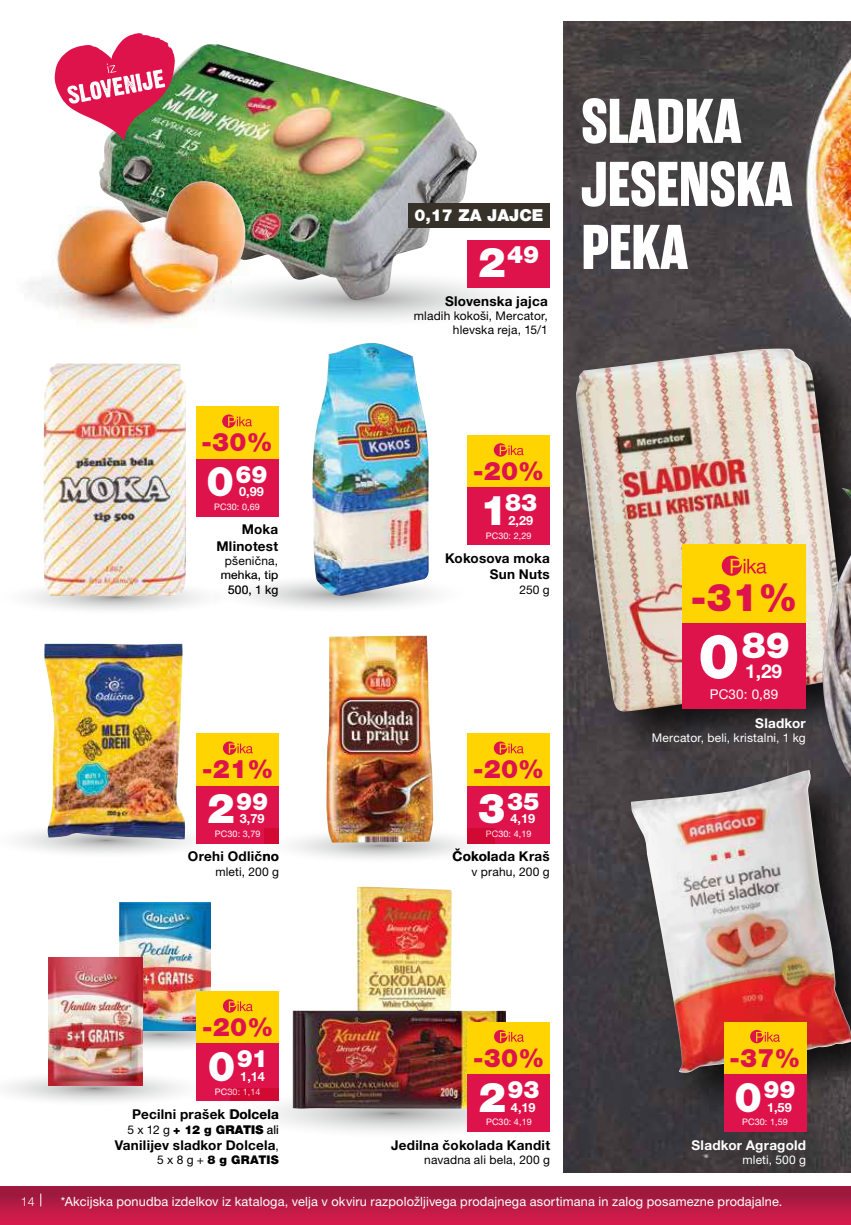
<style>
.page{position:relative;width:851px;height:1225px;background:#fff}
.page>*{position:absolute;margin:0;border:0;box-sizing:border-box;transform-origin:0 0}
.t1{font:700 63px/63px "Rama Gothic E";color:#fff}
.t2{font:900 38.25px "Helvetica Neue LT Pro";color:#df134c}
.t3{font:900 36px "Helvetica Neue LT Pro";color:#fff}
.t4{font:900 25.5px "Helvetica Neue LT Pro";letter-spacing:.01em;color:#df134c}
.t5{font:900 24px "Helvetica Neue LT Pro";letter-spacing:-.005em;color:#fff}
.t6{font:700 19.05px "Helvetica Neue LT Pro";color:#fff}
.t7{font:900 16.5px "Helvetica Neue LT Pro";color:#fff}
.t8{font:700 13.5px/16.2px "Helvetica Neue LT Pro";letter-spacing:.015em;color:#000;text-align:right}
.t9{font:700 13.5px "Helvetica Neue LT Pro";letter-spacing:.015em;color:#fff}
.t10{font:13.5px "Helvetica Neue LT Pro";letter-spacing:.01em;color:#fff}
.t11{font:12.75px "Helvetica Neue LT Pro";letter-spacing:.01em;color:#fff}
.t12{font:700 12.75px "Helvetica Neue LT Pro";color:#fff}
.t13{font:300 12.45px "Helvetica Neue LT Pro";color:#fff}
.t14{font:12px/14.4px "Helvetica Neue LT Pro";letter-spacing:.01em;color:#000;text-align:right}
.t15{font:12px "Helvetica Neue LT Pro";letter-spacing:.015em;color:#fff}
.t16{font:900 12px "Helvetica Neue LT Pro";letter-spacing:.03em;color:#000}
.t17{font:9px "Helvetica Neue LT Pro";letter-spacing:.01em;color:#fff}
.s1{font-size:41.25px}
.s2{font-weight:400}
.s3{font-weight:400;font-size:12px}
.s4{font-size:61.8px}
</style>
<div class="page">
<svg style="left:314px;top:287px;width:229px;height:33px"></svg>
<img style="left:175px;top:44px;width:302px;height:257px">
<svg style="left:20px;top:832px;width:200px;height:22px"></svg>
<img style="left:44px;top:644px;width:142px;height:195px">
<img style="left:119px;top:903px;width:91px;height:96px">
<svg style="left:8px;top:1070px;width:173px;height:32px"></svg>
<img style="left:48px;top:958px;width:94px;height:128px">
<img style="left:357px;top:886px;width:94px;height:124px">
<img style="left:564px;top:21px;width:286px;height:1151px">
<div style="left:569px;top:342px;width:281px;height:417px;background:#000;opacity:.75"></div>
<img style="left:575px;top:349px;width:273px;height:363px">
<div style="left:467px;top:240px;width:82px;height:47px;background:#df134c"></div>
<div style="left:408px;top:203px;width:141px;height:24px;background:#363129"></div>
<div style="left:467px;top:435px;width:82px;height:53px;background:#ffd400"></div>
<svg style="left:493px;top:443px;width:30px;height:14px"></svg>
<div style="left:467px;top:488px;width:82px;height:57px;background:#df134c"></div>
<div style="left:196px;top:407px;width:82px;height:52px;background:#ffd400"></div>
<svg style="left:222px;top:414px;width:30px;height:14px"></svg>
<div style="left:196px;top:459px;width:82px;height:57px;background:#df134c"></div>
<img style="left:44px;top:363px;width:142px;height:212px">
<svg style="left:29px;top:575px;width:405px;height:36px"></svg>
<img style="left:312px;top:343px;width:117px;height:253px">
<div style="left:196px;top:734px;width:83px;height:52px;background:#ffd400"></div>
<svg style="left:223px;top:741px;width:30px;height:14px"></svg>
<div style="left:196px;top:786px;width:83px;height:57px;background:#df134c"></div>
<div style="left:467px;top:734px;width:82px;height:52px;background:#ffd400"></div>
<svg style="left:493px;top:741px;width:30px;height:14px"></svg>
<div style="left:467px;top:786px;width:82px;height:57px;background:#df134c"></div>
<svg style="left:265px;top:828px;width:229px;height:31px"></svg>
<img style="left:326px;top:635px;width:107px;height:207px">
<div style="left:196px;top:991px;width:83px;height:53px;background:#ffd400"></div>
<img style="left:48px;top:999px;width:227px;height:52px">
<div style="left:196px;top:1044px;width:83px;height:57px;background:#df134c"></div>
<svg style="left:231px;top:1088px;width:319px;height:44px"></svg>
<img style="left:292px;top:1010px;width:214px;height:99px">
<div style="left:467px;top:1022px;width:83px;height:52px;background:#ffd400"></div>
<svg style="left:494px;top:1030px;width:29px;height:13px"></svg>
<div style="left:467px;top:1074px;width:83px;height:57px;background:#df134c"></div>
<div style="left:822px;top:417px;width:28px;height:548px;background:#000;opacity:.75"></div>
<img style="left:822px;top:488px;width:28px;height:277px">
<div style="left:625px;top:765px;width:225px;height:355px;background:#000;opacity:.75"></div>
<img style="left:631px;top:770px;width:219px;height:303px">
<div style="left:682px;top:544px;width:123px;height:79px;background:#ffd400"></div>
<svg style="left:721px;top:556px;width:45px;height:20px"></svg>
<div style="left:682px;top:622px;width:123px;height:86px;background:#df134c"></div>
<div style="left:723px;top:1022px;width:83px;height:52px;background:#ffd400"></div>
<svg style="left:750px;top:1030px;width:29px;height:13px"></svg>
<div style="left:723px;top:1074px;width:83px;height:57px;background:#df134c"></div>
<svg style="left:55px;top:33px;width:120px;height:105px"></svg>
<img style="left:28px;top:138px;width:286px;height:190px">
<img style="left:56px;top:181px;width:190px;height:131px">
<div style="left:0;top:1186px;width:850px;height:39px;background:linear-gradient(to bottom,#93193c,#da1c4d)"></div>
<svg style="left:40px;top:1193px;width:1px;height:13px"></svg>
<h3 class="t4" style="left:201px;top:427px;width:73px">-30%</h3>
<h3 class="t5" style="left:206px;top:460px;width:63px"><span class="s1">0</span>69</h3>
<p class="t17" style="left:214px;top:501px;width:47px">PC30: 0,69</p>
<p class="t12" style="left:239px;top:484px;width:26px">0,99</p>
<p class="t8" style="left:216px;top:521px;width:63px">Moka<br>Mlinotest</p>
<p class="t14" style="left:221px;top:553px;width:59px">pšenična, mehka, tip<br>500, 1 kg</p>
<h3 class="t4" style="left:202px;top:754px;width:73px">-21%</h3>
<h3 class="t5" style="left:207px;top:786px;width:63px"><span class="s1">2</span>99</h3>
<p class="t17" style="left:215px;top:828px;width:47px">PC30: 3,79</p>
<p class="t12" style="left:240px;top:811px;width:26px">3,79</p>
<p class="t8" style="left:188px;top:848px;width:93px">Orehi Odlično</p>
<p class="t14" style="left:215px;top:864px;width:65px">mleti, 200 g</p>
<h3 class="t4" style="left:202px;top:1012px;width:73px">-20%</h3>
<h3 class="t5" style="left:208px;top:1044px;width:62px"><span class="s1">0</span>91</h3>
<p class="t17" style="left:215px;top:1086px;width:47px">PC30: 1,14</p>
<p class="t12" style="left:240px;top:1068px;width:26px">1,14</p>
<p class="t8" style="left:132px;top:1106px;width:148px">Pecilni prašek Dolcela</p>
<p class="t16" style="left:127px;top:1122px;width:153px"><span class="s2">5 x 12 g</span> + 12 g GRATIS <span class="s2">ali</span></p>
<p class="t8" style="left:115px;top:1136px;width:166px">Vanilijev sladkor Dolcela<span class="s3">,</span></p>
<p class="t16" style="left:157px;top:1152px;width:123px"><span class="s2">5 x 8 g +</span> 8 g GRATIS</p>
<p class="t7" style="left:414px;top:205px;width:131px">0,17 ZA JAJCE</p>
<h3 class="t5" style="left:478px;top:240px;width:63px"><span class="s1">2</span>49</h3>
<p class="t8" style="left:445px;top:292px;width:104px">Slovenska jajca</p>
<p class="t14" style="left:414px;top:308px;width:135px">mladih kokoši, Mercator, hlevska reja, 15/1</p>
<h1 class="t1" style="left:581px;top:91px;width:213px">SLADKA<br>JESENSKA<br>PEKA</h1>
<h3 class="t4" style="left:473px;top:456px;width:73px">-20%</h3>
<h3 class="t5" style="left:480px;top:488px;width:59px"><span class="s1">1</span>83</h3>
<p class="t17" style="left:486px;top:530px;width:47px">PC30: 2,29</p>
<p class="t12" style="left:508px;top:512px;width:26px">2,29</p>
<p class="t8" style="left:445px;top:550px;width:106px">Kokosova moka<br>Sun Nuts</p>
<p class="t14" style="left:519px;top:582px;width:32px">250 g</p>
<h3 class="t4" style="left:473px;top:754px;width:73px">-20%</h3>
<h3 class="t5" style="left:478px;top:786px;width:63px"><span class="s1">3</span>35</h3>
<p class="t17" style="left:486px;top:828px;width:47px">PC30: 4,19</p>
<p class="t12" style="left:510px;top:811px;width:26px">4,19</p>
<p class="t8" style="left:452px;top:848px;width:99px">Čokolada Kraš</p>
<p class="t14" style="left:471px;top:864px;width:80px">v prahu, 200 g</p>
<h2 class="t2" style="left:690px;top:575px;width:108px">-31%</h2>
<h3 class="t3" style="left:698px;top:623px;width:93px"><span class="s4">0</span>89</h3>
<p class="t10" style="left:709px;top:686px;width:70px">PC30: 0,89</p>
<h3 class="t6" style="left:745px;top:660px;width:39px">1,29</h3>
<p class="t9" style="left:755px;top:715px;width:52px">Sladkor</p>
<p class="t15" style="left:651px;top:731px;width:155px">Mercator, beli, kristalni, 1 kg</p>
<h3 class="t4" style="left:473px;top:1042px;width:73px">-30%</h3>
<h3 class="t5" style="left:478px;top:1075px;width:63px"><span class="s1">2</span>93</h3>
<p class="t17" style="left:486px;top:1116px;width:47px">PC30: 4,19</p>
<p class="t12" style="left:511px;top:1099px;width:26px">4,19</p>
<h3 class="t4" style="left:729px;top:1042px;width:73px">-37%</h3>
<h3 class="t5" style="left:734px;top:1075px;width:63px"><span class="s1">0</span>99</h3>
<p class="t17" style="left:742px;top:1116px;width:47px">PC30: 1,59</p>
<p class="t12" style="left:766px;top:1099px;width:26px">1,59</p>
<p class="t8" style="left:391px;top:1136px;width:160px">Jedilna čokolada Kandit</p>
<p class="t14" style="left:424px;top:1152px;width:127px">navadna ali bela, 200 g</p>
<p class="t9" style="left:691px;top:1136px;width:116px">Sladkor Agragold</p>
<p class="t15" style="left:742px;top:1152px;width:65px">mleti, 500 g</p>
<p class="t13" style="left:21px;top:1194px;width:15px">14</p>
<p class="t11" style="left:61px;top:1193px;width:723px">*Akcijska ponudba izdelkov iz kataloga, velja v okviru razpoložljivega prodajnega asortimana in zalog posamezne prodajalne.</p>
</div>
